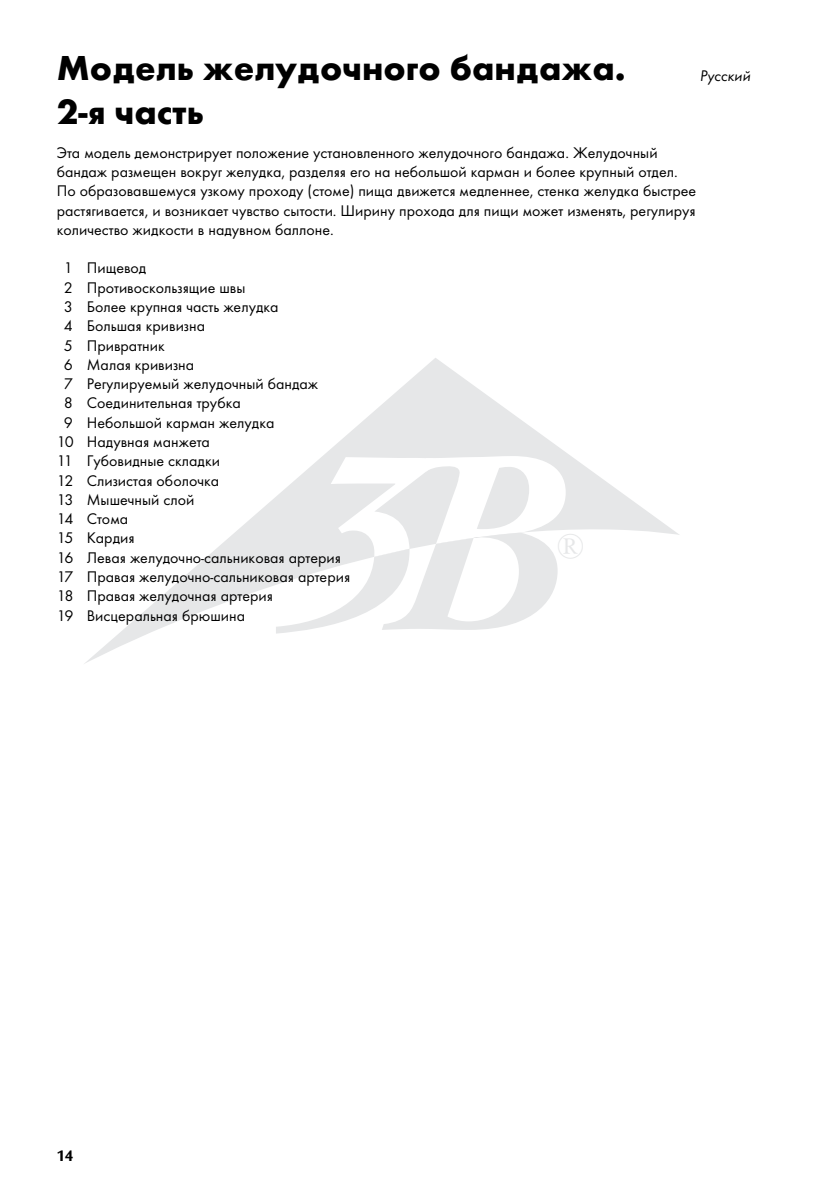
<style>
.page{position:relative;width:836px;height:1191px;background:#fff}
.page>*{position:absolute;margin:0;border:0;box-sizing:border-box;transform-origin:0 0}
.t1{font:36.2px "Perpetua";color:#e6e7e8}
.t2{font:700 36px/43.4px "Futura TOT";color:#000}
.t3{font:16px/19.2px "Futura TOT Boo";color:#000}
.t4{font:16px "Futura TOT Boo Obl";color:#000}
.t5{font:700 16px "Ocean Sans Std";color:#000}
</style>
<div class="page">
<svg style="left:84px;top:358px;width:595px;height:306px"></svg>
<svg style="left:276px;top:456px;width:289px;height:177px"></svg>
<h2 class="t2" style="left:57px;top:46px;width:570px">Модель желудочного бандажа.<br>2-я часть</h2>
<p class="t4" style="left:699px;top:66px;width:52px">Русский</p>
<p class="t3" style="left:57px;top:143px;width:640px">Эта модель демонстрирует положение установленного желудочного бандажа. Желудочный бандаж размещен вокруг желудка, разделяя его на небольшой карман и более крупный отдел.<br>По образовавшемуся узкому проходу (стоме) пища движется медленнее, стенка желудка быстрее растягивается, и возникает чувство сытости. Ширину прохода для пищи может изменять, регулируя количество жидкости в надувном баллоне.</p>
<p class="t3" style="left:64px;top:258px;width:84px">1 Пищевод</p>
<p class="t3" style="left:64px;top:278px;width:183px">2 Противоскользящие швы</p>
<p class="t3" style="left:64px;top:297px;width:216px">3 Более крупная часть желудка</p>
<p class="t3" style="left:64px;top:316px;width:143px">4 Большая кривизна</p>
<p class="t3" style="left:64px;top:335px;width:102px">5 Привратник</p>
<p class="t3" style="left:64px;top:355px;width:132px">6 Малая кривизна</p>
<p class="t3" style="left:64px;top:374px;width:256px">7 Регулируемый желудочный бандаж</p>
<p class="t3" style="left:64px;top:393px;width:178px">8 Соединительная трубка</p>
<p class="t3" style="left:64px;top:413px;width:212px">9 Небольшой карман желудка</p>
<p class="t3" style="left:57px;top:432px;width:155px">10 Надувная манжета</p>
<p class="t3" style="left:57px;top:451px;width:165px">11 Губовидные складки</p>
<p class="t3" style="left:57px;top:470px;width:164px">12 Слизистая оболочка</p>
<p class="t3" style="left:57px;top:490px;width:139px">13 Мышечный слой</p>
<p class="t3" style="left:57px;top:509px;width:73px">14 Стома</p>
<p class="t3" style="left:57px;top:528px;width:79px">15 Кардия</p>
<p class="t3" style="left:57px;top:547px;width:285px">16 Левая желудочно-сальниковая артерия</p>
<p class="t3" style="left:57px;top:567px;width:295px">17 Правая желудочно-сальниковая артерия</p>
<p class="t3" style="left:57px;top:586px;width:217px">18 Правая желудочная артерия</p>
<p class="t3" style="left:57px;top:605px;width:190px">19 Висцеральная брюшина</p>
<h1 class="t1" style="left:556px;top:529px;width:29px">®</h1>
<p class="t5" style="left:57px;top:1146px;width:18px">14</p>
</div>
